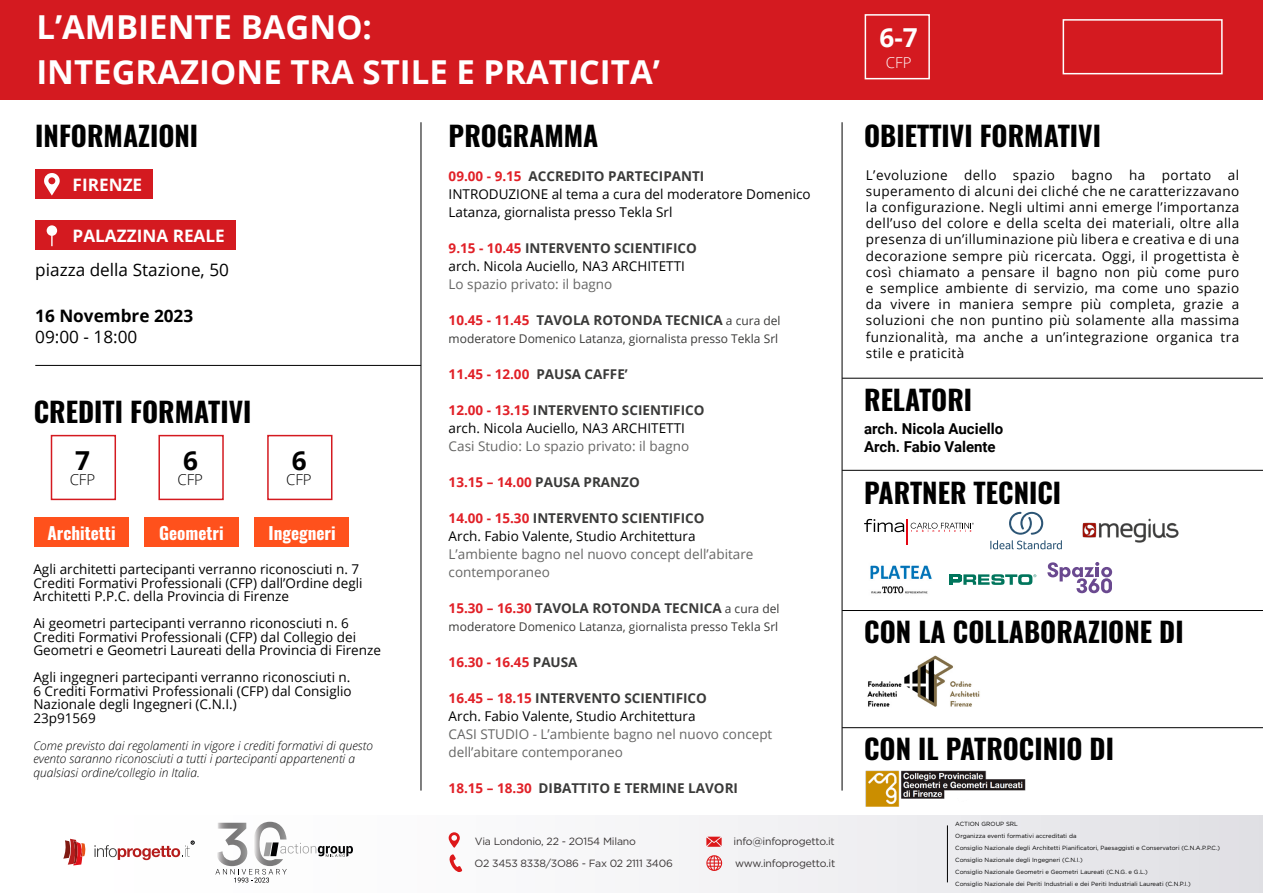
<style>
.page{position:relative;width:1263px;height:893px;background:#fff}
.page>*{position:absolute;margin:0;border:0;box-sizing:border-box;transform-origin:0 0}
.t1{font:700 33px/45.5px "Open Sans";color:#fff}
.t2{font:700 27.6px "Oswald";color:#000}
.t3{font:700 26.1px "Open Sans";color:#000}
.t4{font:700 26.1px "Open Sans";color:#fff}
.t5{font:500 19.95px "Gotham";letter-spacing:-.01em;color:#fff}
.t6{font:17.1px "Open Sans";color:#000}
.t7{font:700 17.1px "Oswald";color:#fff}
.t8{font:700 17.1px "Open Sans";color:#fff}
.t9{font:700 17.1px "Open Sans";color:#000}
.t10{font:700 15px/18px "Roboto";color:#000}
.t11{font:300 15px "Open Sans";color:#000}
.t12{font:300 15px "Open Sans";color:#fff}
.t13{font:13.5px/16.2px "Open Sans";color:#000}
.t14{font:13.5px/18px "Open Sans";color:#666665}
.t15{font:700 13.5px "Open Sans";color:#3a3a39}
.t16{font:700 13.5px "Open Sans";color:#e12027}
.t17{font:italic 300 12px/13.5px "Open Sans";color:#000}
.t18{font:12px "Open Sans";color:#3a3a39}
.t19{font:10.5px "Gotham";letter-spacing:-.02em;color:#393535}
.t20{font:6px/12px "Gotham";color:#000}
.s1{font-weight:700;color:#e12027}
.s2{font-weight:700;color:#3a3a39}
.s3{color:#e12027}
.s4{font-weight:400;font-size:12px}
.s5{color:#3a3a39}
</style>
<div class="page">
<div style="left:0;top:815px;width:1263px;height:78px;background:linear-gradient(to right,#fff,#e3e3e7)"></div>
<svg style="left:63px;top:839px;width:24px;height:26px"></svg>
<svg style="left:95px;top:841px;width:99px;height:19px"></svg>
<svg style="left:449px;top:854px;width:13px;height:18px"></svg>
<svg style="left:706px;top:855px;width:16px;height:16px"></svg>
<svg style="left:706px;top:837px;width:16px;height:10px"></svg>
<svg style="left:449px;top:832px;width:11px;height:16px"></svg>
<hr style="left:947px;top:825px;width:1px;height:57px;background:#000">
<div style="left:0;top:0;width:1263px;height:99px;background:#d41a20"></div>
<hr style="left:421px;top:122px;width:1px;height:669px;background:#000">
<hr style="left:842px;top:122px;width:1px;height:669px;background:#000">
<div style="left:35px;top:169px;width:118px;height:30px;background:#d41a20"></div>
<div style="left:35px;top:220px;width:201px;height:30px;background:#d41a20"></div>
<div style="left:34px;top:517px;width:95px;height:30px;background:#ff511c"></div>
<div style="left:144px;top:517px;width:95px;height:30px;background:#ff511c"></div>
<div style="left:254px;top:517px;width:95px;height:30px;background:#ff511c"></div>
<svg style="left:44px;top:173px;width:16px;height:23px"></svg>
<div style="left:47px;top:225px;width:10px;height:11px;background:#fff;border-radius:5px"></div>
<div style="left:51px;top:435px;width:65px;height:65px;border:2px solid #d41a20"></div>
<div style="left:158px;top:435px;width:66px;height:65px;border:2px solid #d41a20"></div>
<div style="left:267px;top:435px;width:65px;height:65px;border:2px solid #d41a20"></div>
<hr style="left:35px;top:365px;width:386px;height:1px;background:#000">
<hr style="left:842px;top:378px;width:421px;height:1px;background:#000">
<hr style="left:842px;top:470px;width:421px;height:1px;background:#000">
<hr style="left:842px;top:610px;width:421px;height:1px;background:#000">
<hr style="left:842px;top:727px;width:421px;height:1px;background:#000">
<div style="left:865px;top:14px;width:65px;height:65px;border:2px solid #fff"></div>
<div style="left:1062px;top:19px;width:160px;height:55px;border:2px solid #fff"></div>
<svg style="left:215px;top:822px;width:138px;height:60px"></svg>
<img style="left:867px;top:655px;width:113px;height:52px">
<img style="left:866px;top:770px;width:159px;height:37px">
<svg style="left:864px;top:519px;width:110px;height:26px"></svg>
<svg style="left:990px;top:512px;width:72px;height:37px"></svg>
<img style="left:1082px;top:518px;width:97px;height:25px">
<img style="left:870px;top:565px;width:62px;height:29px">
<svg style="left:949px;top:574px;width:87px;height:11px"></svg>
<svg style="left:1047px;top:562px;width:65px;height:31px"></svg>
<h1 class="t1" style="left:36px;top:3px;width:625px">L’AMBIENTE BAGNO:<br>INTEGRAZIONE TRA STILE E PRATICITA’</h1>
<h3 class="t5" style="left:562px;top:56px;width:141px">PROGRAMMA</h3>
<h3 class="t4" style="left:879px;top:19px;width:40px">6-7</h3>
<p class="t12" style="left:886px;top:52px;width:27px">CFP</p>
<h2 class="t2" style="left:35px;top:122px;width:164px">INFORMAZIONI</h2>
<h2 class="t2" style="left:449px;top:122px;width:151px">PROGRAMMA</h2>
<h2 class="t2" style="left:864px;top:122px;width:238px">OBIETTIVI FORMATIVI</h2>
<p class="t8" style="left:73px;top:173px;width:71px">FIRENZE</p>
<p class="t8" style="left:73px;top:224px;width:154px">PALAZZINA REALE</p>
<p class="t6" style="left:35px;top:258px;width:195px">piazza della Stazione, 50</p>
<p class="t9" style="left:35px;top:304px;width:159px">16 Novembre 2023</p>
<p class="t6" style="left:35px;top:325px;width:104px">09:00 - 18:00</p>
<h2 class="t2" style="left:34px;top:397px;width:219px">CREDITI FORMATIVI</h2>
<h3 class="t3" style="left:75px;top:442px;width:16px">7</h3>
<h3 class="t3" style="left:183px;top:442px;width:16px">6</h3>
<h3 class="t3" style="left:292px;top:442px;width:16px">6</h3>
<p class="t11" style="left:70px;top:469px;width:27px">CFP</p>
<p class="t11" style="left:177px;top:469px;width:27px">CFP</p>
<p class="t11" style="left:286px;top:469px;width:27px">CFP</p>
<p class="t7" style="left:47px;top:524px;width:70px">Architetti</p>
<p class="t7" style="left:159px;top:524px;width:66px">Geometri</p>
<p class="t7" style="left:269px;top:524px;width:69px">Ingegneri</p>
<p class="t13" style="left:33px;top:562px;width:331px;line-height:13.5px">Agli architetti partecipanti verranno riconosciuti n. 7<br>Crediti Formativi Professionali (CFP) dall’Ordine degli<br>Architetti P.P.C. della Provincia di Firenze</p>
<p class="t13" style="left:33px;top:616px;width:349px;line-height:13.5px">Ai geometri partecipanti verranno riconosciuti n. 6<br>Crediti Formativi Professionali (CFP) dal Collegio dei<br>Geometri e Geometri Laureati della Provincia di Firenze</p>
<p class="t13" style="left:33px;top:670px;width:320px;line-height:13.5px">Agli ingegneri partecipanti verranno riconosciuti n.<br>6 Crediti Formativi Professionali (CFP) dal Consiglio Nazionale degli Ingegneri (C.N.I.)<br>23p91569</p>
<p class="t17" style="left:33px;top:738px;width:341px">Come previsto dai regolamenti in vigore i crediti formativi di questo evento saranno riconosciuti a tutti i partecipanti appartenenti a qualsiasi ordine/collegio in Italia.</p>
<p class="t13" style="left:449px;top:167px;width:363px;line-height:18px"><span class="s1">09.00 - 9.15</span> <span class="s2">ACCREDITO PARTECIPANTI<br></span>INTRODUZIONE al tema a cura del moderatore Domenico<br>Latanza, giornalista presso Tekla Srl</p>
<p class="t13" style="left:449px;top:239px;width:250px;line-height:18px"><span class="s1">9.15 - 10.45</span> <span class="s2">INTERVENTO SCIENTIFICO </span>arch. Nicola Auciello, NA3 ARCHITETTI</p>
<p class="t14" style="left:449px;top:275px;width:165px">Lo spazio privato: il bagno</p>
<p class="t15" style="left:449px;top:311px;width:333px"><span class="s3">10.45 - 11.45</span> TAVOLA ROTONDA TECNICA <span class="s4">a cura del</span></p>
<p class="t18" style="left:449px;top:331px;width:331px">moderatore Domenico Latanza, giornalista presso Tekla Srl</p>
<p class="t16" style="left:449px;top:365px;width:181px">11.45 - 12.00 <span class="s5">PAUSA CAFFE’</span></p>
<p class="t13" style="left:449px;top:401px;width:257px;line-height:18px"><span class="s1">12.00 - 13.15</span> <span class="s2">INTERVENTO SCIENTIFICO </span>arch. Nicola Auciello, NA3 ARCHITETTI</p>
<p class="t14" style="left:449px;top:437px;width:242px">Casi Studio: Lo spazio privato: il bagno</p>
<p class="t16" style="left:449px;top:473px;width:193px">13.15 – 14.00 <span class="s5">PAUSA PRANZO</span></p>
<p class="t13" style="left:449px;top:509px;width:257px;line-height:18px"><span class="s1">14.00 - 15.30</span> <span class="s2">INTERVENTO SCIENTIFICO<br></span>Arch. Fabio Valente, Studio Architettura</p>
<p class="t14" style="left:449px;top:545px;width:306px">L’ambiente bagno nel nuovo concept dell’abitare contemporaneo</p>
<p class="t15" style="left:449px;top:599px;width:332px"><span class="s3">15.30 – 16.30</span> TAVOLA ROTONDA TECNICA <span class="s4">a cura del</span></p>
<p class="t18" style="left:449px;top:619px;width:331px">moderatore Domenico Latanza, giornalista presso Tekla Srl</p>
<p class="t16" style="left:449px;top:653px;width:130px">16.30 - 16.45 <span class="s5">PAUSA</span></p>
<p class="t13" style="left:449px;top:689px;width:260px;line-height:18px"><span class="s1">16.45 – 18.15</span> <span class="s2">INTERVENTO SCIENTIFICO<br></span>Arch. Fabio Valente, Studio Architettura</p>
<p class="t14" style="left:449px;top:725px;width:325px">CASI STUDIO - L’ambiente bagno nel nuovo concept dell’abitare contemporaneo</p>
<p class="t15" style="left:449px;top:779px;width:291px"><span class="s3">18.15 – 18.30</span> DIBATTITO E TERMINE LAVORI</p>
<p class="t19" style="left:475px;top:834px;width:163px">Via Londonio, 22 - 2O154 Milano</p>
<p class="t19" style="left:734px;top:835px;width:103px">info@infoprogetto.it</p>
<p class="t19" style="left:474px;top:857px;width:200px">O2 3453 8338/3O86 - Fax 02 2111 3406</p>
<p class="t19" style="left:735px;top:856px;width:102px">www.infoprogetto.it</p>
<p class="t13" style="left:866px;top:166px;width:375px;text-align:justify">L’evoluzione dello spazio bagno ha portato al superamento di alcuni dei cliché che ne caratterizzavano la configurazione. Negli ultimi anni emerge l’importanza dell’uso del colore e della scelta dei materiali, oltre alla presenza di un’illuminazione più libera e creativa e di una decorazione sempre più ricercata. Oggi, il progettista è così chiamato a pensare il bagno non più come puro e semplice ambiente di servizio, ma come uno spazio da vivere in maniera sempre più completa, grazie a soluzioni che non puntino più solamente alla massima funzionalità, ma anche a un’integrazione organica tra stile e praticità</p>
<h2 class="t2" style="left:864px;top:385px;width:109px">RELATORI</h2>
<p class="t10" style="left:864px;top:419px;width:141px">arch. Nicola Auciello<br>Arch. Fabio Valente</p>
<h2 class="t2" style="left:864px;top:478px;width:199px">PARTNER TECNICI</h2>
<h2 class="t2" style="left:864px;top:618px;width:321px">CON LA COLLABORAZIONE DI</h2>
<h2 class="t2" style="left:864px;top:735px;width:251px">CON IL PATROCINIO DI</h2>
<p class="t20" style="left:955px;top:817px;width:266px">ACTION GROUP SRL<br>Organizza eventi formativi accreditati da<br>Consiglio Nazionale degli Architetti Pianificatori, Paesaggisti e Conservatori (C.N.A.P.P.C.)<br>Consiglio Nazionale degli Ingegneri (C.N.I.)<br>Consiglio Nazionale Geometri e Geometri Laureati (C.N.G. e G.L.)<br>Consiglio Nazionale dei Periti Industriali e dei Periti Industriali Laureati (C.N.P.I.)</p>
</div>
